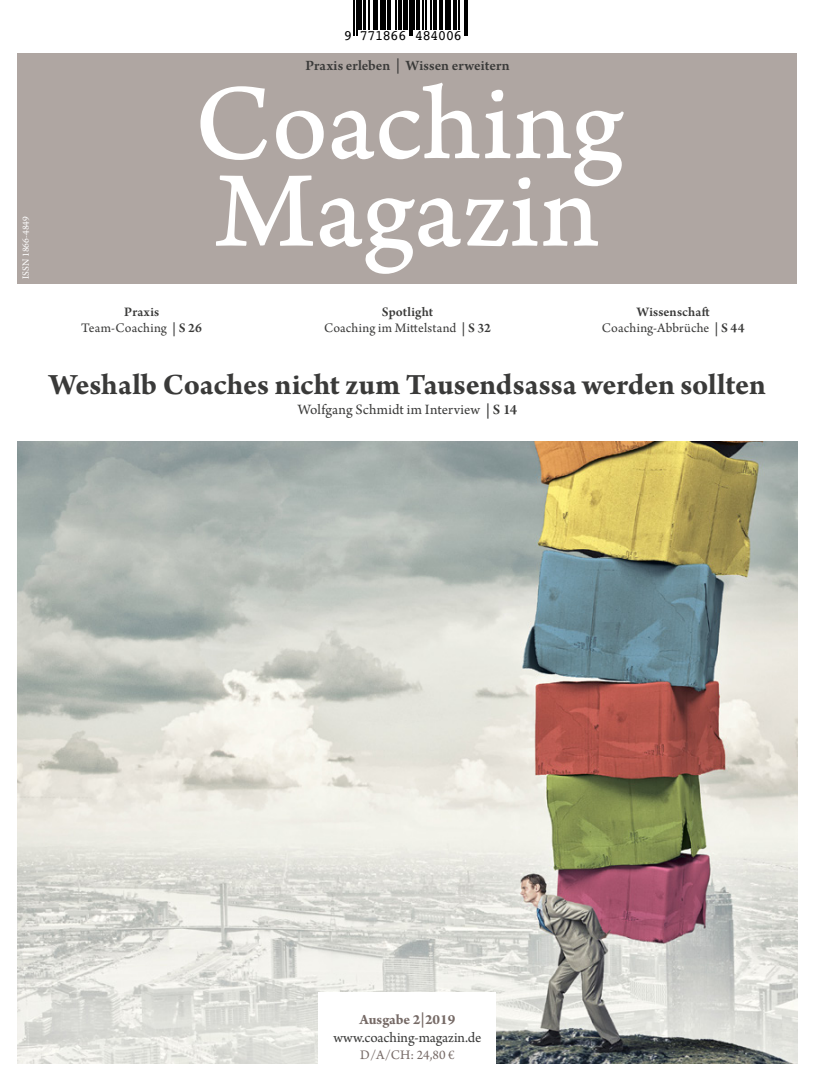
<style>
.page{position:relative;width:815px;height:1081px;background:#fff}
.page>*{position:absolute;margin:0;border:0;box-sizing:border-box;transform-origin:0 0}
.t1{font:112.5px/87.5px "Arno Pro Caption";color:#fff}
.t2{font:700 31.25px "Arno Pro";letter-spacing:-.005em;color:#3a3a39}
.t3{font:15px "Arno Pro";color:#3a3a39}
.t4{font:600 15px "Arno Pro";color:#3a3a39}
.t5{font:700 15px "Arno Pro";color:#766a66}
.t6{font:14.38px "Courier";letter-spacing:-.06em;color:#000}
.t7{font:13.75px/16.2px "Arno Pro";letter-spacing:.01em;color:#3a3a39;text-align:center}
.t8{font:13.75px "Arno Pro";color:#766a66}
.t9{font:10px "Arno Pro";color:#fff}
.s1{font-weight:600}
</style>
<div class="page">
<div style="left:18px;top:53px;width:779px;height:230px;background:#afa6a2"></div>
<img style="left:18px;top:442px;width:779px;height:621px">
<div style="left:319px;top:992px;width:177px;height:89px;background:#fff"></div>
<hr style="left:354px;top:0;width:1px;height:35px;background:#000">
<hr style="left:356px;top:0;width:1px;height:35px;background:#000">
<hr style="left:358px;top:0;width:4px;height:30px;background:#000">
<hr style="left:363px;top:0;width:3px;height:30px;background:#000">
<hr style="left:368px;top:0;width:1px;height:30px;background:#000">
<hr style="left:373px;top:0;width:1px;height:30px;background:#000">
<hr style="left:375px;top:0;width:3px;height:30px;background:#000">
<hr style="left:380px;top:0;width:3px;height:30px;background:#000">
<hr style="left:384px;top:0;width:2px;height:30px;background:#000">
<hr style="left:387px;top:0;width:4px;height:30px;background:#000">
<hr style="left:396px;top:0;width:1px;height:30px;background:#000">
<hr style="left:398px;top:0;width:1px;height:30px;background:#000">
<hr style="left:401px;top:0;width:1px;height:30px;background:#000">
<div style="left:403px;top:0;width:5px;height:30px;background:#000"></div>
<hr style="left:409px;top:0;width:1px;height:35px;background:#000">
<hr style="left:411px;top:0;width:2px;height:35px;background:#000">
<hr style="left:414px;top:0;width:1px;height:30px;background:#000">
<hr style="left:416px;top:0;width:4px;height:30px;background:#000">
<hr style="left:422px;top:0;width:1px;height:30px;background:#000">
<hr style="left:426px;top:0;width:1px;height:30px;background:#000">
<hr style="left:431px;top:0;width:1px;height:30px;background:#000">
<hr style="left:433px;top:0;width:4px;height:30px;background:#000">
<hr style="left:439px;top:0;width:4px;height:30px;background:#000">
<hr style="left:445px;top:0;width:1px;height:30px;background:#000">
<hr style="left:447px;top:0;width:4px;height:30px;background:#000">
<hr style="left:453px;top:0;width:2px;height:30px;background:#000">
<hr style="left:456px;top:0;width:1px;height:30px;background:#000">
<hr style="left:458px;top:0;width:1px;height:30px;background:#000">
<hr style="left:464px;top:0;width:1px;height:35px;background:#000">
<hr style="left:467px;top:0;width:1px;height:35px;background:#000">
<p class="t9" style="left:20px;top:279px;width:64px;rotate:-90deg">ISSN 1866-4849</p>
<p class="t6" style="left:344px;top:24px;width:120px">9 771866 484006</p>
<p class="t4" style="left:305px;top:57px;width:206px">Praxis erleben | Wissen erweitern</p>
<h1 class="t1" style="left:194px;top:85px;width:432px">Coaching<br>Magazin</h1>
<p class="t7" style="left:81px;top:304px;width:122px"><span class="s1">Praxis<br></span>Team-Coaching <span class="s1">| S 26</span></p>
<p class="t7" style="left:602px;top:304px;width:144px"><span class="s1">Wissenschaft<br></span>Coaching-Abbrüche <span class="s1">| S 44</span></p>
<p class="t7" style="left:324px;top:304px;width:168px"><span class="s1">Spotlight<br></span>Coaching im Mittelstand <span class="s1">| S 32</span></p>
<h2 class="t2" style="left:49px;top:366px;width:718px">Weshalb Coaches nicht zum Tausendsassa werden sollten</h2>
<p class="t3" style="left:298px;top:401px;width:221px">Wolfgang Schmidt im Interview <span class="s1">| S 14</span></p>
<p class="t5" style="left:359px;top:1011px;width:98px">Ausgabe 2|2019</p>
<p class="t3" style="left:333px;top:1028px;width:150px">www.coaching-magazin.de</p>
<p class="t8" style="left:360px;top:1047px;width:96px">D/A/CH: 24,80 €</p>
</div>
